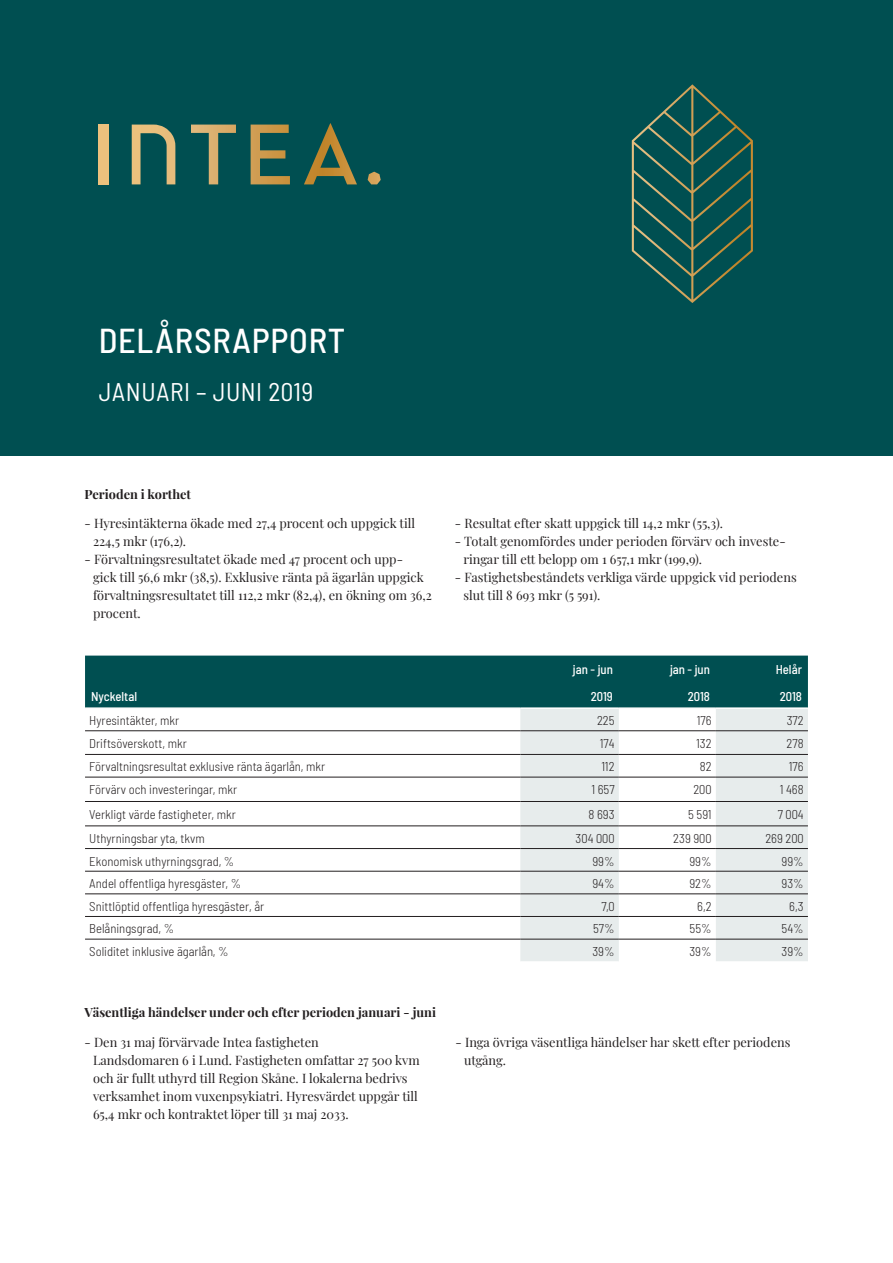
<style>
.page{position:relative;width:893px;height:1263px;background:#fff}
.page>*{position:absolute;margin:0;border:0;box-sizing:border-box;transform-origin:0 0}
.t1{font:500 semi-condensed 34.5px "Barlow";letter-spacing:.02em;color:#fff}
.t2{font:semi-condensed 25.5px "Barlow";letter-spacing:.02em;color:#fff}
.Brödtext_Q1{font:12.75px/18px "Playfair Display";color:#231f20}
.Tabell_bröd{font:300 semi-condensed 12.75px "Barlow";color:#231f20}
.Rubrik_Q1_liten{font:700 12.75px "Playfair Display";color:#231f20}
.Tabell_bröd-2{font:500 semi-condensed 12.75px "Barlow";color:#fff}
</style>
<div class="page">
<div style="left:0;top:0;width:893px;height:455px;background:#004f51"></div>
<div style="left:85px;top:656px;width:723px;height:51px;background:#004f51"></div>
<svg style="left:520px;top:709px;width:288px;height:252px;fill:#e7ecec"></svg>
<hr style="left:85px;top:916px;width:435px;height:1px;background:#231f20">
<hr style="left:520px;top:916px;width:99px;height:1px;background:#231f20">
<hr style="left:619px;top:916px;width:97px;height:1px;background:#231f20">
<hr style="left:716px;top:916px;width:92px;height:1px;background:#231f20">
<hr style="left:85px;top:730px;width:435px;height:1px;background:#231f20">
<hr style="left:520px;top:730px;width:99px;height:1px;background:#231f20">
<hr style="left:619px;top:730px;width:97px;height:1px;background:#231f20">
<hr style="left:716px;top:730px;width:92px;height:1px;background:#231f20">
<hr style="left:85px;top:848px;width:435px;height:1px;background:#231f20">
<hr style="left:520px;top:848px;width:99px;height:1px;background:#231f20">
<hr style="left:619px;top:848px;width:97px;height:1px;background:#231f20">
<hr style="left:716px;top:848px;width:92px;height:1px;background:#231f20">
<hr style="left:85px;top:754px;width:435px;height:1px;background:#231f20">
<hr style="left:520px;top:754px;width:99px;height:1px;background:#231f20">
<hr style="left:619px;top:754px;width:97px;height:1px;background:#231f20">
<hr style="left:716px;top:754px;width:92px;height:1px;background:#231f20">
<hr style="left:85px;top:777px;width:435px;height:1px;background:#231f20">
<hr style="left:520px;top:777px;width:99px;height:1px;background:#231f20">
<hr style="left:619px;top:777px;width:97px;height:1px;background:#231f20">
<hr style="left:716px;top:777px;width:92px;height:1px;background:#231f20">
<hr style="left:85px;top:801px;width:435px;height:1px;background:#231f20">
<hr style="left:520px;top:801px;width:99px;height:1px;background:#231f20">
<hr style="left:619px;top:801px;width:97px;height:1px;background:#231f20">
<hr style="left:716px;top:801px;width:92px;height:1px;background:#231f20">
<hr style="left:85px;top:825px;width:435px;height:1px;background:#231f20">
<hr style="left:520px;top:825px;width:99px;height:1px;background:#231f20">
<hr style="left:619px;top:825px;width:97px;height:1px;background:#231f20">
<hr style="left:716px;top:825px;width:92px;height:1px;background:#231f20">
<hr style="left:85px;top:893px;width:435px;height:1px;background:#231f20">
<hr style="left:520px;top:893px;width:99px;height:1px;background:#231f20">
<hr style="left:619px;top:893px;width:97px;height:1px;background:#231f20">
<hr style="left:716px;top:893px;width:92px;height:1px;background:#231f20">
<hr style="left:85px;top:871px;width:435px;height:1px;background:#231f20">
<hr style="left:520px;top:871px;width:99px;height:1px;background:#231f20">
<hr style="left:619px;top:871px;width:97px;height:1px;background:#231f20">
<hr style="left:716px;top:871px;width:92px;height:1px;background:#231f20">
<hr style="left:85px;top:939px;width:435px;height:1px;background:#231f20">
<hr style="left:520px;top:939px;width:99px;height:1px;background:#231f20">
<hr style="left:619px;top:939px;width:97px;height:1px;background:#231f20">
<hr style="left:716px;top:939px;width:92px;height:1px;background:#231f20">
<svg style="left:132px;top:125px;width:43px;height:59px"></svg>
<div style="left:99px;top:125px;width:9px;height:59px;background:#ecc17d"></div>
<svg style="left:191px;top:125px;width:45px;height:59px"></svg>
<svg style="left:251px;top:125px;width:39px;height:59px"></svg>
<svg style="left:304px;top:123px;width:53px;height:61px"></svg>
<svg style="left:368px;top:172px;width:13px;height:12px"></svg>
<svg style="left:632px;top:84px;width:121px;height:219px"></svg>
<p class="t1" style="left:99px;top:320px;width:248px">DELÅRSRAPPORT</p>
<p class="t2" style="left:99px;top:376px;width:216px">JANUARI – JUNI 2019</p>
<p class="Rubrik_Q1_liten" style="left:85px;top:486px;width:108px">Perioden i korthet</p>
<p class="Brödtext_Q1" style="left:85px;top:513px;width:332px">- Hyresintäkterna ökade med 27,4 procent och uppgick till</p>
<p class="Brödtext_Q1" style="left:93px;top:531px;width:95px">224,5 mkr (176,2).</p>
<p class="Brödtext_Q1" style="left:85px;top:549px;width:320px">- Förvaltningsresultatet ökade med 47 procent och upp-</p>
<p class="Brödtext_Q1" style="left:93px;top:567px;width:340px">gick till 56,6 mkr (38,5). Exklusive ränta på ägarlån uppgick förvaltningsresultatet till 112,2 mkr (82,4), en ökning om 36,2 procent.</p>
<p class="Brödtext_Q1" style="left:455px;top:513px;width:269px">- Resultat efter skatt uppgick till 14,2 mkr (55,3).</p>
<p class="Brödtext_Q1" style="left:455px;top:531px;width:332px">- Totalt genomfördes under perioden förvärv och investe-</p>
<p class="Brödtext_Q1" style="left:463px;top:549px;width:240px">ringar till ett belopp om 1 657,1 mkr (199,9).</p>
<p class="Brödtext_Q1" style="left:455px;top:567px;width:343px">- Fastighetsbeståndets verkliga värde uppgick vid periodens</p>
<p class="Brödtext_Q1" style="left:463px;top:585px;width:138px">slut till 8 693 mkr (5 591).</p>
<p class="Tabell_bröd-2" style="left:573px;top:662px;width:41px">jan - jun</p>
<p class="Tabell_bröd-2" style="left:670px;top:662px;width:41px">jan - jun</p>
<p class="Tabell_bröd-2" style="left:776px;top:662px;width:28px">Helår</p>
<p class="Tabell_bröd-2" style="left:91px;top:688px;width:48px">Nyckeltal</p>
<p class="Tabell_bröd-2" style="left:591px;top:688px;width:24px">2019</p>
<p class="Tabell_bröd-2" style="left:688px;top:688px;width:24px">2018</p>
<p class="Tabell_bröd-2" style="left:780px;top:688px;width:24px">2018</p>
<p class="Tabell_bröd" style="left:89px;top:713px;width:92px">Hyresintäkter, mkr</p>
<p class="Tabell_bröd" style="left:597px;top:713px;width:19px">225</p>
<p class="Tabell_bröd" style="left:697px;top:713px;width:16px">176</p>
<p class="Tabell_bröd" style="left:787px;top:713px;width:18px">372</p>
<p class="Tabell_bröd" style="left:89px;top:735px;width:99px">Driftsöverskott, mkr</p>
<p class="Tabell_bröd" style="left:600px;top:735px;width:16px">174</p>
<p class="Tabell_bröd" style="left:696px;top:735px;width:17px">132</p>
<p class="Tabell_bröd" style="left:787px;top:735px;width:19px">278</p>
<p class="Tabell_bröd" style="left:89px;top:759px;width:237px">Förvaltningsresultat exklusive ränta ägarlån, mkr</p>
<p class="Tabell_bröd" style="left:601px;top:759px;width:15px">112</p>
<p class="Tabell_bröd" style="left:700px;top:759px;width:13px">82</p>
<p class="Tabell_bröd" style="left:789px;top:759px;width:16px">176</p>
<p class="Tabell_bröd" style="left:89px;top:782px;width:150px">Förvärv och investeringar, mkr</p>
<p class="Tabell_bröd" style="left:591px;top:782px;width:25px">1 657</p>
<p class="Tabell_bröd" style="left:693px;top:782px;width:20px">200</p>
<p class="Tabell_bröd" style="left:780px;top:782px;width:25px">1 468</p>
<p class="Tabell_bröd" style="left:89px;top:806px;width:148px">Verkligt värde fastigheter, mkr</p>
<p class="Tabell_bröd" style="left:589px;top:806px;width:28px">8 693</p>
<p class="Tabell_bröd" style="left:688px;top:806px;width:25px">5 591</p>
<p class="Tabell_bröd" style="left:778px;top:806px;width:27px">7 004</p>
<p class="Tabell_bröd" style="left:89px;top:830px;width:117px">Uthyrningsbar yta, tkvm</p>
<p class="Tabell_bröd" style="left:576px;top:830px;width:40px">304 000</p>
<p class="Tabell_bröd" style="left:673px;top:830px;width:40px">239 900</p>
<p class="Tabell_bröd" style="left:765px;top:830px;width:40px">269 200</p>
<p class="Tabell_bröd" style="left:89px;top:853px;width:147px">Ekonomisk uthyrningsgrad, %</p>
<p class="Tabell_bröd" style="left:592px;top:853px;width:24px">99%</p>
<p class="Tabell_bröd" style="left:689px;top:853px;width:24px">99%</p>
<p class="Tabell_bröd" style="left:781px;top:853px;width:24px">99%</p>
<p class="Tabell_bröd" style="left:89px;top:876px;width:154px">Andel offentliga hyresgäster, %</p>
<p class="Tabell_bröd" style="left:592px;top:876px;width:24px">94%</p>
<p class="Tabell_bröd" style="left:689px;top:876px;width:24px">92%</p>
<p class="Tabell_bröd" style="left:781px;top:876px;width:24px">93%</p>
<p class="Tabell_bröd" style="left:89px;top:898px;width:177px">Snittlöptid offentliga hyresgäster, år</p>
<p class="Tabell_bröd" style="left:601px;top:898px;width:15px">7,0</p>
<p class="Tabell_bröd" style="left:697px;top:898px;width:16px">6,2</p>
<p class="Tabell_bröd" style="left:789px;top:898px;width:16px">6,3</p>
<p class="Tabell_bröd" style="left:89px;top:921px;width:86px">Belåningsgrad, %</p>
<p class="Tabell_bröd" style="left:593px;top:921px;width:23px">57%</p>
<p class="Tabell_bröd" style="left:690px;top:921px;width:24px">55%</p>
<p class="Tabell_bröd" style="left:782px;top:921px;width:24px">54%</p>
<p class="Tabell_bröd" style="left:89px;top:944px;width:141px">Soliditet inklusive ägarlån, %</p>
<p class="Tabell_bröd" style="left:592px;top:944px;width:24px">39%</p>
<p class="Tabell_bröd" style="left:689px;top:944px;width:24px">39%</p>
<p class="Tabell_bröd" style="left:781px;top:944px;width:24px">39%</p>
<p class="Rubrik_Q1_liten" style="left:85px;top:1004px;width:353px">Väsentliga händelser under och efter perioden januari - juni</p>
<p class="Brödtext_Q1" style="left:85px;top:1032px;width:236px">- Den 31 maj förvärvade Intea fastigheten</p>
<p class="Brödtext_Q1" style="left:93px;top:1050px;width:328px">Landsdomaren 6 i Lund. Fastigheten omfattar 27 500 kvm och är fullt uthyrd till Region Skåne. I lokalerna bedrivs verksamhet inom vuxenpsykiatri. Hyresvärdet uppgår till</p>
<p class="Brödtext_Q1" style="left:93px;top:1104px;width:257px">65,4 mkr och kontraktet löper till 31 maj 2033.</p>
<p class="Brödtext_Q1" style="left:455px;top:1032px;width:336px">- Inga övriga väsentliga händelser har skett efter periodens</p>
<p class="Brödtext_Q1" style="left:464px;top:1050px;width:44px">utgång.</p>
</div>
